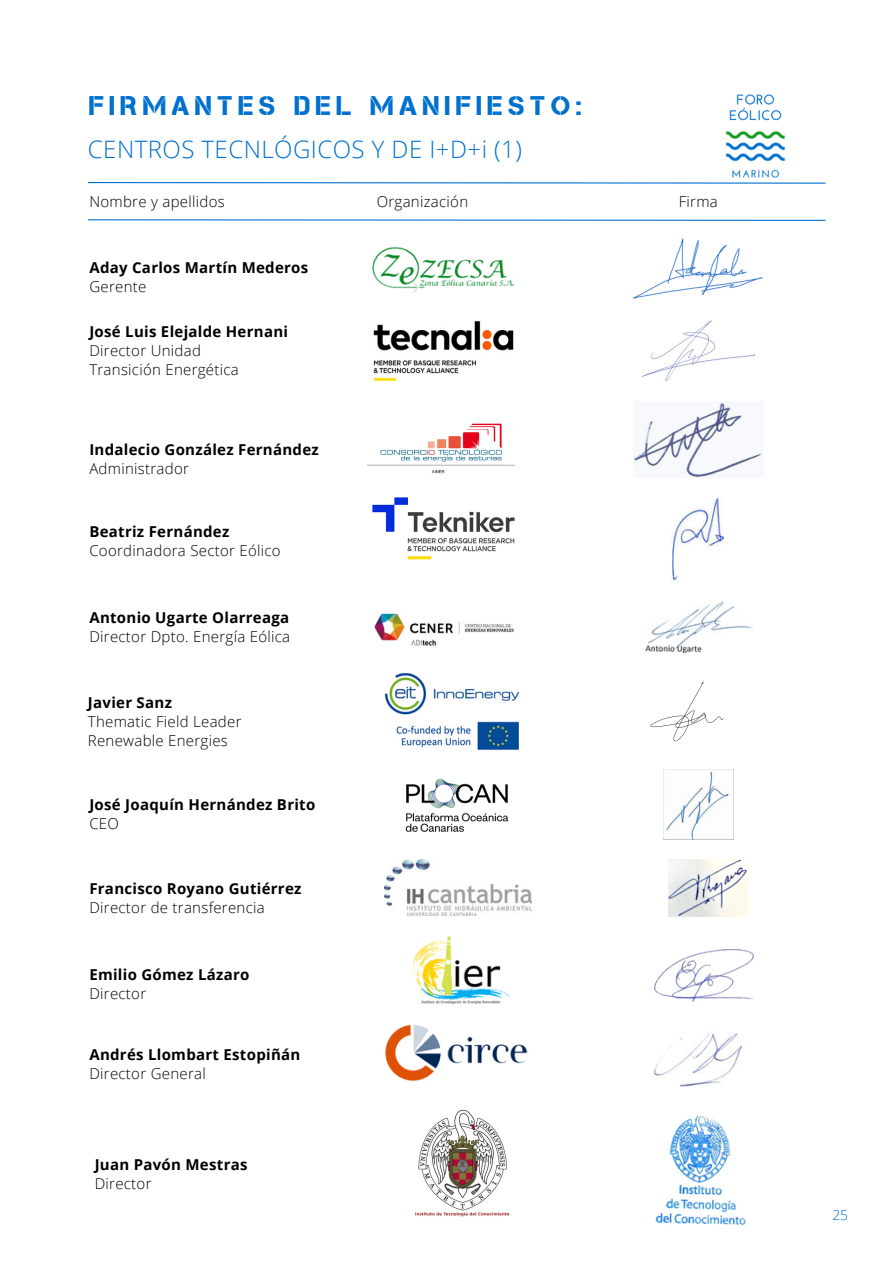
<style>
.page{position:relative;width:894px;height:1264px;background:#fff}
.page>*{position:absolute;margin:0;border:0;box-sizing:border-box;transform-origin:0 0}
.t1{font:27px "Capture Smallz Clean";letter-spacing:.2em;color:#0071ce}
.t2{font:300 24px "Open Sans";letter-spacing:.02em;color:#0071ce}
.t3{font:300 15px "Open Sans";letter-spacing:.02em;color:#000}
.t4{font:700 15px "Open Sans";letter-spacing:.02em;color:#000}
.t5{font:300 13.8px "Open Sans";color:#0071ce}
</style>
<div class="page">
<img style="left:725px;top:94px;width:61px;height:83px">
<svg style="left:88px;top:182px;width:738px;height:2px"></svg>
<svg style="left:88px;top:219px;width:738px;height:2px"></svg>
<img style="left:372px;top:246px;width:142px;height:47px">
<img style="left:633px;top:239px;width:129px;height:60px">
<img style="left:373px;top:321px;width:141px;height:60px">
<img style="left:641px;top:320px;width:114px;height:61px">
<img style="left:367px;top:423px;width:147px;height:51px">
<img style="left:633px;top:403px;width:129px;height:74px">
<img style="left:372px;top:498px;width:142px;height:61px">
<img style="left:671px;top:498px;width:52px;height:83px">
<img style="left:374px;top:613px;width:140px;height:33px">
<img style="left:645px;top:601px;width:107px;height:51px">
<img style="left:405px;top:778px;width:103px;height:54px">
<img style="left:663px;top:770px;width:67px;height:69px">
<img style="left:384px;top:673px;width:134px;height:77px">
<img style="left:650px;top:681px;width:74px;height:61px">
<img style="left:384px;top:859px;width:147px;height:56px">
<img style="left:668px;top:859px;width:78px;height:58px">
<img style="left:414px;top:936px;width:94px;height:67px">
<img style="left:654px;top:949px;width:99px;height:53px">
<img style="left:385px;top:1024px;width:143px;height:58px">
<img style="left:654px;top:1031px;width:87px;height:55px">
<img style="left:416px;top:1109px;width:93px;height:107px">
<img style="left:655px;top:1115px;width:91px;height:110px">
<p class="t1" style="left:89px;top:90px;width:494px">FIRMANTES DEL MANIFIESTO:</p>
<p class="t2" style="left:88px;top:133px;width:435px">CENTROS TECNLÓGICOS Y DE I+D+i (1)</p>
<p class="t3" style="left:89px;top:191px;width:137px">Nombre y apellidos</p>
<p class="t3" style="left:376px;top:191px;width:93px">Organización</p>
<p class="t3" style="left:678px;top:191px;width:41px">Firma</p>
<p class="t4" style="left:89px;top:257px;width:220px">Aday Carlos Martín Mederos</p>
<p class="t3" style="left:89px;top:276px;width:58px">Gerente</p>
<p class="t4" style="left:89px;top:320px;width:200px">José Luis Elejalde Hernani</p>
<p class="t3" style="left:89px;top:339px;width:113px">Director Unidad</p>
<p class="t3" style="left:89px;top:359px;width:151px">Transición Energética</p>
<p class="t4" style="left:89px;top:439px;width:231px">Indalecio González Fernández</p>
<p class="t3" style="left:89px;top:458px;width:101px">Administrador</p>
<p class="t4" style="left:89px;top:521px;width:141px">Beatriz Fernández</p>
<p class="t3" style="left:89px;top:540px;width:193px">Coordinadora Sector Eólico</p>
<p class="t4" style="left:89px;top:606px;width:201px">Antonio Ugarte Olarreaga</p>
<p class="t3" style="left:89px;top:625px;width:202px">Director Dpto. Energía Eólica</p>
<p class="t4" style="left:88px;top:691px;width:86px">Javier Sanz</p>
<p class="t3" style="left:88px;top:711px;width:155px">Thematic Field Leader</p>
<p class="t3" style="left:88px;top:730px;width:141px">Renewable Energies</p>
<p class="t4" style="left:89px;top:794px;width:227px">José Joaquín Hernández Brito</p>
<p class="t3" style="left:89px;top:813px;width:31px">CEO</p>
<p class="t4" style="left:89px;top:877px;width:213px">Francisco Royano Gutiérrez</p>
<p class="t3" style="left:89px;top:896px;width:177px">Director de transferencia</p>
<p class="t4" style="left:89px;top:963px;width:162px">Emilio Gómez Lázaro</p>
<p class="t3" style="left:89px;top:982px;width:58px">Director</p>
<p class="t4" style="left:89px;top:1044px;width:212px">Andrés Llombart Estopiñán</p>
<p class="t3" style="left:89px;top:1063px;width:118px">Director General</p>
<p class="t4" style="left:95px;top:1153px;width:154px">Juan Pavón Mestras</p>
<p class="t3" style="left:95px;top:1172px;width:58px">Director</p>
<p class="t5" style="left:832px;top:1204px;width:17px">25</p>
</div>
